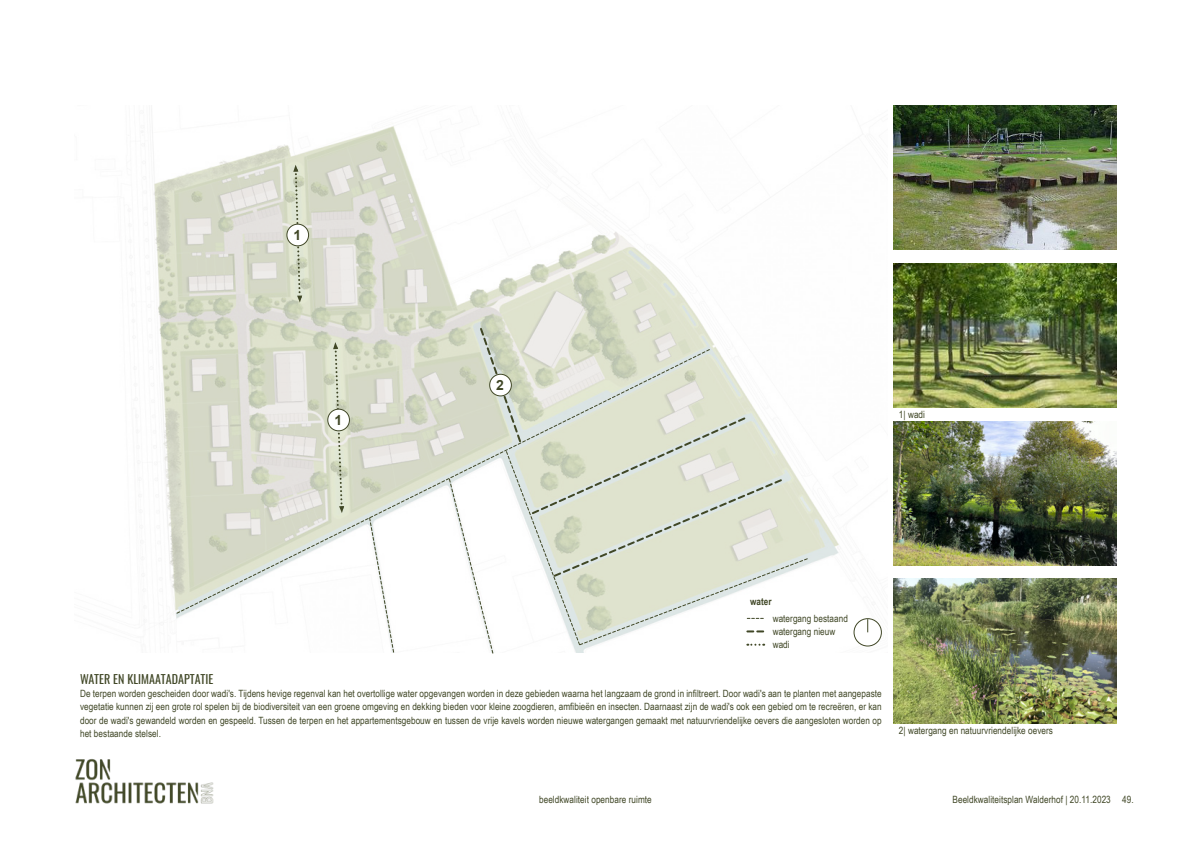
<style>
.page{position:relative;width:1191px;height:842px;background:#fff}
.page>*{position:absolute;margin:0;border:0;box-sizing:border-box;transform-origin:0 0}
.t1{font:700 14px "Arial";color:#404726}
.t2{font:12px "Oswald";letter-spacing:.005em;color:#404726}
.t3{font:10px/13.2px "Arial Narrow";letter-spacing:.005em;color:#404726;text-align:justify}
.t4{font:700 10px "Arial Narrow";letter-spacing:.005em;color:#404726}
</style>
<div class="page">
<img style="left:139px;top:126px;width:743px;height:521px">
<div style="left:854px;top:619px;width:27px;height:27px;background:#fff;border-radius:50%"></div>
<div style="left:853px;top:618px;width:29px;height:28px;border:1px solid #404726;border-radius:50%"></div>
<svg style="left:867px;top:619px;width:1px;height:13px"></svg>
<svg style="left:293px;top:165px;width:9px;height:138px"></svg>
<svg style="left:333px;top:342px;width:11px;height:6px"></svg>
<svg style="left:176px;top:348px;width:272px;height:266px"></svg>
<svg style="left:368px;top:517px;width:27px;height:136px"></svg>
<svg style="left:448px;top:326px;width:360px;height:328px"></svg>
<img style="left:893px;top:105px;width:223px;height:145px">
<img style="left:893px;top:421px;width:223px;height:145px">
<img style="left:893px;top:263px;width:223px;height:145px">
<img style="left:893px;top:579px;width:223px;height:145px">
<div style="left:287px;top:224px;width:21px;height:22px;background:#fff;border-radius:50%"></div>
<div style="left:286px;top:224px;width:23px;height:22px;border:1px solid #404726;border-radius:50%"></div>
<div style="left:328px;top:409px;width:21px;height:22px;background:#fff;border-radius:50%"></div>
<div style="left:327px;top:409px;width:23px;height:22px;border:1px solid #404726;border-radius:50%"></div>
<div style="left:490px;top:374px;width:21px;height:22px;background:#fff;border-radius:50%"></div>
<div style="left:489px;top:374px;width:23px;height:22px;border:1px solid #404726;border-radius:50%"></div>
<img style="left:75px;top:759px;width:138px;height:45px">
<h1 class="t1" style="left:293px;top:225px;width:9px">1</h1>
<h1 class="t1" style="left:334px;top:410px;width:9px">1</h1>
<h1 class="t1" style="left:496px;top:375px;width:9px">2</h1>
<p class="t3" style="left:899px;top:408px;width:28px">1| wadi</p>
<p class="t4" style="left:750px;top:594px;width:23px">water</p>
<p class="t3" style="left:772px;top:611px;width:77px">watergang bestaand</p>
<p class="t3" style="left:772px;top:625px;width:64px">watergang nieuw wadi</p>
<p class="t2" style="left:80px;top:669px;width:135px">WATER EN KLIMAATADAPTATIE</p>
<p class="t3" style="left:80px;top:687px;width:803px">De terpen worden gescheiden door wadi's. Tijdens hevige regenval kan het overtollige water opgevangen worden in deze gebieden waarna het langzaam de grond in infiltreert. Door wadi's aan te planten met aangepaste vegetatie kunnen zij een grote rol spelen bij de biodiversiteit van een groene omgeving en dekking bieden voor kleine zoogdieren, amfibieën en insecten. Daarnaast zijn de wadi's ook een gebied om te recreëren, er kan door de wadi's gewandeld worden en gespeeld. Tussen de terpen en het appartementsgebouw en tussen de vrije kavels worden nieuwe watergangen gemaakt met natuurvriendelijke oevers die aangesloten worden op het bestaande stelsel.</p>
<p class="t3" style="left:899px;top:723px;width:156px">2| watergang en natuurvriendelijke oevers</p>
<p class="t3" style="left:539px;top:792px;width:114px">beeldkwaliteit openbare ruimte</p>
<p class="t3" style="left:952px;top:792px;width:183px">Beeldkwaliteitsplan Walderhof | 20.11.2023 49.</p>
</div>
